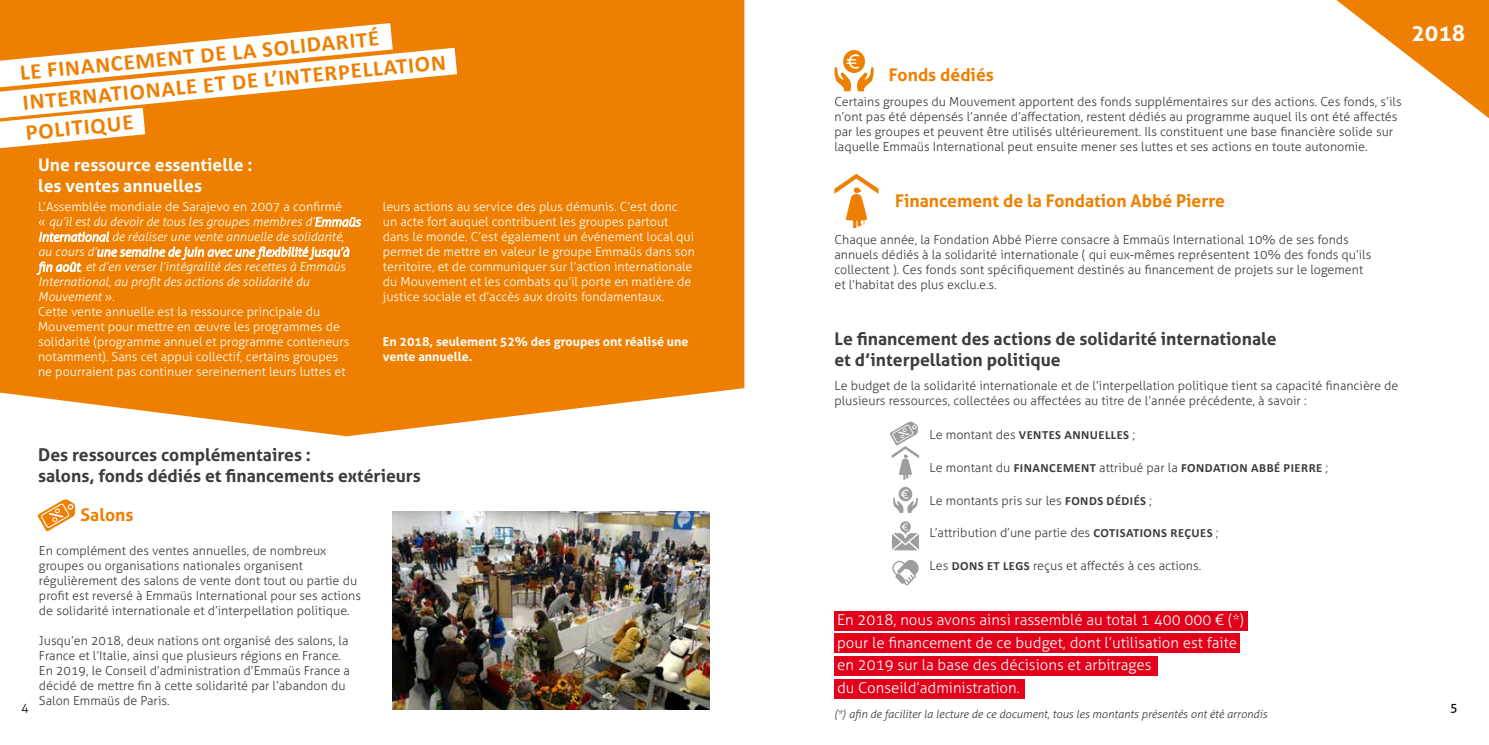
<style>
.page{position:relative;width:1489px;height:745px;background:#fff}
.page>*{position:absolute;margin:0;border:0;box-sizing:border-box;transform-origin:0 0}
.t1{font:700 22.5px/30.6px "Calibri";color:#ee7f01}
.t2{font:700 22.5px "Aller";color:#fff}
.t3{font:700 17.5px/21px "Aller";color:#3c3c3b}
.t4{font:700 17.5px "Aller";color:#ee7f01}
.t5{font:700 17.5px/21px "Aller";color:#fff}
.t6{font:300 15px/22.5px "Aller";color:#fff}
.t7{font:300 12.5px/15px "Aller";color:#3c3c3b}
.t8{font:300 12.5px/15px "Aller";color:#fff}
.t9{font:700 12.5px "Calibri";letter-spacing:.04em;color:#3c3c3b}
.t10{font:700 12.5px/15px "Aller";color:#fff}
.t11{font:300 12.5px "Aller";color:#000}
.t12{font:12.5px "Aller";color:#000}
.t13{font:italic 300 11.25px "Aller";color:#3c3c3b}
.s1{font-style:italic}
.s2{font-family:"Aller";font-weight:300}
.s3{font-family:"Calibri";font-weight:700}
</style>
<div class="page">
<div style="left:0;top:0;width:744px;height:436px;background:#ee7f01"></div>
<svg style="left:0;top:23px;width:457px;height:125px"></svg>
<img style="left:393px;top:511px;width:316px;height:198px">
<svg style="left:834px;top:50px;width:39px;height:41px"></svg>
<svg style="left:834px;top:174px;width:44px;height:54px"></svg>
<svg style="left:37px;top:499px;width:38px;height:32px"></svg>
<div style="left:834px;top:611px;width:413px;height:19px;background:#e2001a"></div>
<div style="left:834px;top:633px;width:405px;height:19px;background:#e2001a"></div>
<div style="left:834px;top:655px;width:324px;height:19px;background:#e2001a"></div>
<div style="left:834px;top:678px;width:190px;height:20px;background:#e2001a"></div>
<svg style="left:893px;top:486px;width:24px;height:26px"></svg>
<svg style="left:892px;top:521px;width:26px;height:29px"></svg>
<svg style="left:892px;top:560px;width:26px;height:25px"></svg>
<svg style="left:889px;top:421px;width:30px;height:58px"></svg>
<svg style="left:1336px;top:0;width:152px;height:118px"></svg>
<h1 class="t1" style="left:19px;top:55px;width:426px;rotate:-5deg">LE FINANCEMENT DE LA SOLIDARITÉ<br>INTERNATIONALE ET DE L’INTERPELLATION<br>POLITIQUE</h1>
<h2 class="t5" style="left:38px;top:154px;width:216px">Une ressource essentielle : les ventes annuelles</h2>
<p class="t8" style="left:38px;top:199px;width:324px">L’Assemblée mondiale de Sarajevo en 2007 a confirmé<br>« <span class="s1">qu’il est du devoir de tous les groupes membres d’Emmaüs International de réaliser une vente annuelle de solidarité, au cours d’une semaine de juin avec une flexibilité jusqu’à fin août, et d’en verser l’intégralité des recettes à Emmaüs International, au profit des actions de solidarité du Mouvement</span> ».<br>Cette vente annuelle est la ressource principale du Mouvement pour mettre en œuvre les programmes de solidarité (programme annuel et programme conteneurs notamment). Sans cet appui collectif, certains groupes<br>ne pourraient pas continuer sereinement leurs luttes et</p>
<p class="t8" style="left:383px;top:199px;width:313px">leurs actions au service des plus démunis. C’est donc un acte fort auquel contribuent les groupes partout dans le monde. C’est également un événement local qui permet de mettre en valeur le groupe Emmaüs dans son territoire, et de communiquer sur l’action internationale du Mouvement et les combats qu’il porte en matière de justice sociale et d’accès aux droits fondamentaux.</p>
<p class="t10" style="left:383px;top:334px;width:307px">En 2018, seulement 52% des groupes ont réalisé une vente annuelle.</p>
<h2 class="t4" style="left:888px;top:63px;width:106px">Fonds dédiés</h2>
<p class="t7" style="left:834px;top:94px;width:568px">Certains groupes du Mouvement apportent des fonds supplémentaires sur des actions. Ces fonds, s’ils n’ont pas été dépensés l’année d’affectation, restent dédiés au programme auquel ils ont été affectés par les groupes et peuvent être utilisés ultérieurement. Ils constituent une base financière solide sur laquelle Emmaüs International peut ensuite mener ses luttes et ses actions en toute autonomie.</p>
<h1 class="t2" style="left:1411px;top:19px;width:55px">2018</h1>
<h2 class="t4" style="left:895px;top:190px;width:331px">Financement de la Fondation Abbé Pierre</h2>
<p class="t7" style="left:834px;top:232px;width:538px">Chaque année, la Fondation Abbé Pierre consacre à Emmaüs International 10% de ses fonds annuels dédiés à la solidarité internationale ( qui eux-mêmes représentent 10% des fonds qu’ils collectent ). Ces fonds sont spécifiquement destinés au financement de projets sur le logement et l’habitat des plus exclu.e.s.</p>
<h2 class="t3" style="left:834px;top:328px;width:444px">Le financement des actions de solidarité internationale et d’interpellation politique</h2>
<p class="t7" style="left:834px;top:378px;width:565px">Le budget de la solidarité internationale et de l’interpellation politique tient sa capacité financière de plusieurs ressources, collectées ou affectées au titre de l’année précédente, à savoir :</p>
<p class="t9" style="left:929px;top:426px;width:207px"><span class="s2">Le montant des</span> VENTES ANNUELLES <span class="s2">;</span></p>
<p class="t9" style="left:929px;top:458px;width:400px"><span class="s2">Le montant du</span> FINANCEMENT <span class="s2">attribué par la</span> FONDATION ABBÉ PIERRE <span class="s2">;</span></p>
<p class="t7" style="left:929px;top:492px;width:224px">Le montants pris sur les <span class="s3">FONDS DÉDIÉS</span> ;</p>
<p class="t7" style="left:929px;top:525px;width:290px">L’attribution d’une partie des <span class="s3">COTISATIONS REÇUES</span> ;</p>
<p class="t7" style="left:929px;top:557px;width:273px">Les <span class="s3">DONS ET LEGS</span> reçus et affectés à ces actions.</p>
<h2 class="t3" style="left:38px;top:444px;width:384px">Des ressources complémentaires :<br>salons, fonds dédiés et financements extérieurs</h2>
<h2 class="t4" style="left:81px;top:503px;width:54px">Salons</h2>
<p class="t7" style="left:39px;top:542px;width:323px">En complément des ventes annuelles, de nombreux groupes ou organisations nationales organisent régulièrement des salons de vente dont tout ou partie du profit est reversé à Emmaüs International pour ses actions de solidarité internationale et d’interpellation politique.</p>
<p class="t7" style="left:39px;top:632px;width:312px">Jusqu’en 2018, deux nations ont organisé des salons, la France et l’Italie, ainsi que plusieurs régions en France.<br>En 2019, le Conseil d’administration d’Emmaüs France a décidé de mettre fin à cette solidarité par l’abandon du Salon Emmaüs de Paris.</p>
<p class="t6" style="left:837px;top:608px;width:408px">En 2018, nous avons ainsi rassemblé au total 1 400 000 € (*) pour le financement de ce budget, dont l’utilisation est faite en 2019 sur la base des décisions et arbitrages<br>du Conseild’administration.</p>
<p class="t11" style="left:21px;top:699px;width:9px">4</p>
<p class="t12" style="left:1449px;top:699px;width:9px">5</p>
<p class="t13" style="left:834px;top:706px;width:434px">(*) afin de faciliter la lecture de ce document, tous les montants présentés ont été arrondis</p>
</div>
